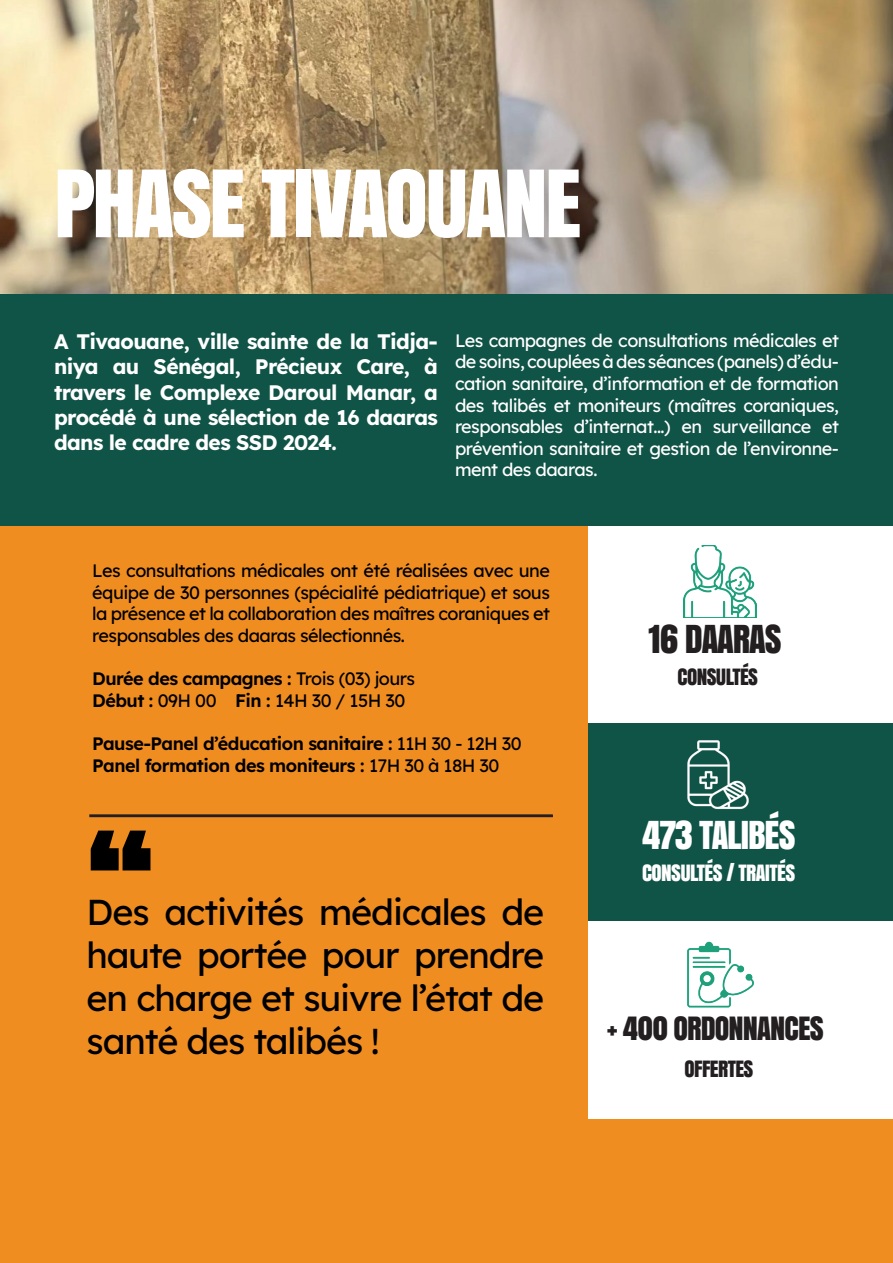
<style>
.page{position:relative;width:893px;height:1263px;background:#fff}
.page>*{position:absolute;margin:0;border:0;box-sizing:border-box;transform-origin:0 0}
.t1{font:153px "Anton";color:#000}
.t2{font:87px "Anton";letter-spacing:-.03em;color:#fff}
.t3{font:36px/43.2px "Lexend";letter-spacing:-.03em;color:#000;text-align:justify}
.t4{font:36px "Anton";letter-spacing:-.03em;color:#fff}
.t5{font:36px "Anton";letter-spacing:-.03em;color:#231f20}
.t6{font:30px "Anton";letter-spacing:-.03em;color:#231f20}
.t7{font:700 21px/25.2px "Lexend";letter-spacing:-.03em;color:#fff;text-align:justify}
.t8{font:21px "Anton";letter-spacing:-.03em;color:#231f20}
.t9{font:21px "Anton";letter-spacing:-.03em;color:#fff}
.t10{font:18px/21.6px "Lexend";letter-spacing:-.03em;color:#fff;text-align:justify}
.t11{font:18px/21.6px "Lexend";letter-spacing:-.03em;color:#000;text-align:justify}
.t12{font:600 18px/21.6px "Lexend";letter-spacing:-.03em;color:#000}
.s1{font-weight:600}
.s2{font-weight:400}
</style>
<div class="page">
<img style="left:0;top:0;width:893px;height:1263px">
<div style="left:1px;top:298px;width:892px;height:965px;background:#f08d20"></div>
<div style="left:1px;top:294px;width:892px;height:231px;background:#105347"></div>
<div style="left:589px;top:526px;width:304px;height:198px;background:#fff"></div>
<div style="left:588px;top:723px;width:305px;height:198px;background:#105347"></div>
<div style="left:588px;top:921px;width:305px;height:197px;background:#fff"></div>
<img style="left:683px;top:545px;width:74px;height:72px">
<img style="left:687px;top:740px;width:62px;height:70px">
<img style="left:687px;top:941px;width:67px;height:67px">
<div style="left:89px;top:814px;width:464px;height:3px;border:2px solid #231f20"></div>
<h2 class="t2" style="left:54px;top:135px;width:529px">PHASE TIVAOUANE</h2>
<p class="t7" style="left:54px;top:328px;width:385px">A Tivaouane, ville sainte de la Tidja&shy;niya au Sénégal, Précieux Care, à travers le Complexe Daroul Manar, a procédé à une sélection de 16 daaras dans le cadre des SSD 2024.</p>
<p class="t10" style="left:455px;top:329px;width:385px">Les campagnes de consultations médicales et de soins, couplées à des séances (panels) d’édu&shy;cation sanitaire, d’information et de formation des talibés et moniteurs (maîtres coraniques, responsables d’internat...) en surveillance et prévention sanitaire et gestion de l’environne&shy;ment des daaras.</p>
<p class="t11" style="left:92px;top:559px;width:459px">Les consultations médicales ont été réalisées avec une équipe de 30 personnes (spécialité pédiatrique) et sous la présence et la collaboration des maîtres coraniques et responsables des daaras sélectionnés.</p>
<p class="t11" style="left:92px;top:667px;width:324px"><span class="s1">Durée des campagnes :</span> Trois (03) jours<br><span class="s1">Début :</span> 09H 00 <span class="s1">Fin :</span> 14H 30 / 15H 30</p>
<p class="t12" style="left:92px;top:731px;width:431px">Pause-Panel d’éducation sanitaire : <span class="s2">11H 30 - 12H 30<br></span>Panel formation des moniteurs : <span class="s2">17H 30 à 18H 30</span></p>
<h1 class="t1" style="left:86px;top:769px;width:70px">‘‘</h1>
<h3 class="t3" style="left:87px;top:888px;width:459px">Des activités médicales de haute portée pour prendre en charge et suivre l’état de santé des talibés !</h3>
<h3 class="t5" style="left:648px;top:611px;width:135px">16 DAARAS</h3>
<p class="t8" style="left:677px;top:660px;width:82px">CONSULTÉS</p>
<h3 class="t4" style="left:642px;top:807px;width:155px">473 TALIBÉS</h3>
<p class="t9" style="left:642px;top:857px;width:155px">CONSULTÉS / TRAITÉS</p>
<h3 class="t6" style="left:607px;top:1005px;width:219px">+ 400 ORDONNANCES</h3>
<p class="t8" style="left:685px;top:1052px;width:70px">OFFERTES</p>
</div>
